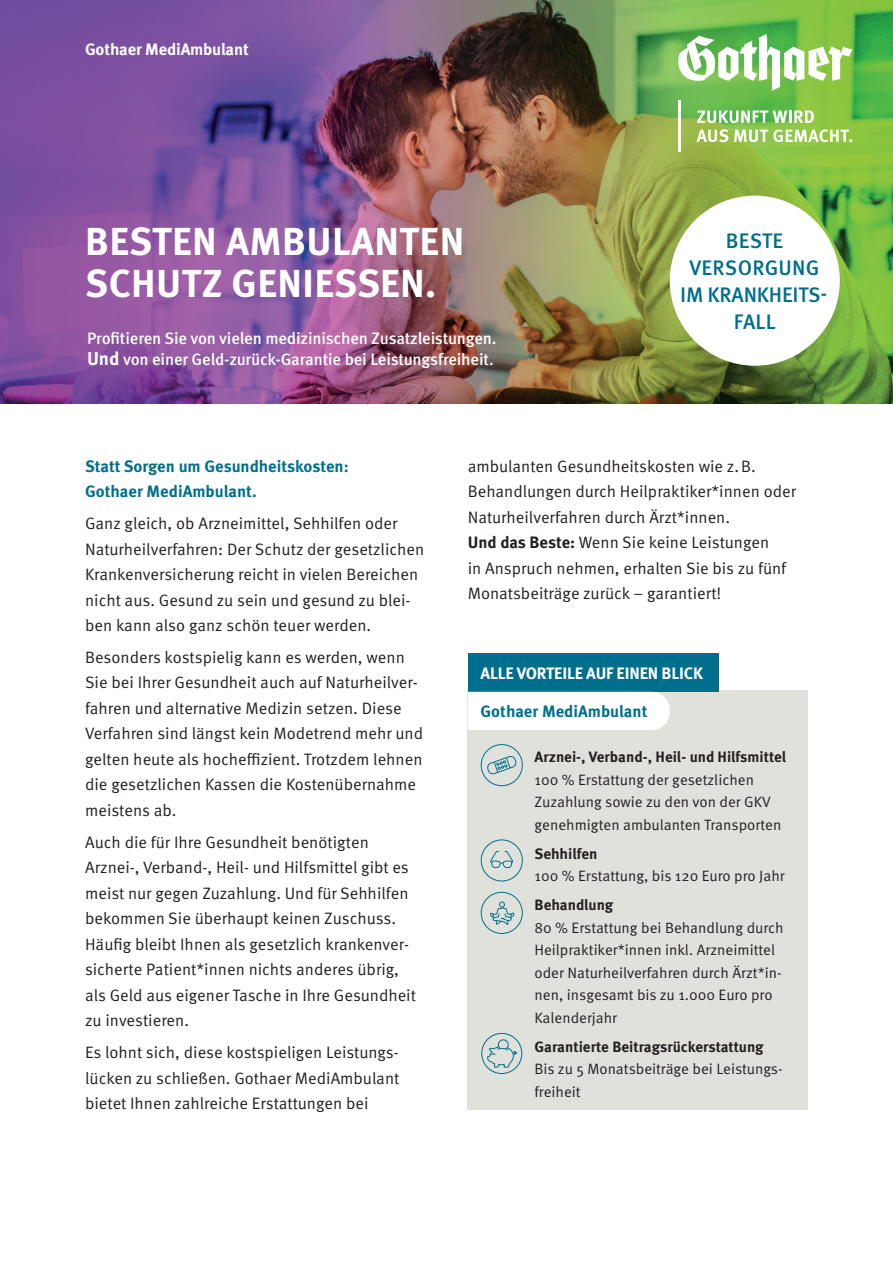
<style>
.page{position:relative;width:893px;height:1263px;background:#fff}
.page>*{position:absolute;margin:0;border:0;box-sizing:border-box;transform-origin:0 0}
.t1{font:700 39px/42px "Meta Pro";letter-spacing:.01em;color:#fff}
.t2{font:500 21px/27px "Meta Pro";letter-spacing:.005em;color:#006f8d;text-align:center}
.t3{font:16.5px/25.5px "Meta Pro Norm";color:#231f20}
.t4{font:500 16.5px/20.7px "Meta Pro";letter-spacing:-.01em;color:#fff}
.t5{font:700 16.5px/25.5px "Meta Pro";color:#006f8d}
.t6{font:700 16.5px "Meta Pro";letter-spacing:-.01em;color:#fff}
.t7{font:15px/22.5px "Meta Pro Norm";color:#231f20}
.t8{font:700 15px "Meta Pro";color:#231f20}
.s1{font-weight:700;font-size:18.6px}
.s2{font-family:"Meta Pro";font-weight:700}
</style>
<div class="page">
<img style="left:0;top:0;width:893px;height:404px">
<svg style="left:697px;top:111px;width:117px;height:12px"></svg>
<svg style="left:696px;top:129px;width:32px;height:13px"></svg>
<svg style="left:734px;top:129px;width:118px;height:13px"></svg>
<svg style="left:678px;top:34px;width:175px;height:57px"></svg>
<hr style="left:678px;top:101px;width:3px;height:51px;background:#fff">
<div style="left:468px;top:690px;width:340px;height:419px;background:#e0e1db"></div>
<svg style="left:487px;top:756px;width:30px;height:19px"></svg>
<div style="left:481px;top:744px;width:42px;height:42px;border:1px solid #006f8d;border-radius:50%"></div>
<svg style="left:490px;top:850px;width:23px;height:19px"></svg>
<div style="left:481px;top:839px;width:42px;height:42px;border:1px solid #006f8d;border-radius:50%"></div>
<div style="left:499px;top:901px;width:6px;height:7px;border:1px solid #006f8d;border-radius:50%"></div>
<svg style="left:490px;top:906px;width:24px;height:19px"></svg>
<div style="left:481px;top:892px;width:42px;height:42px;border:1px solid #006f8d;border-radius:50%"></div>
<div style="left:481px;top:1033px;width:41px;height:41px;border:1px solid #006f8d;border-radius:50%"></div>
<svg style="left:487px;top:1039px;width:31px;height:35px"></svg>
<div style="left:468px;top:653px;width:251px;height:39px;background:#006f8d"></div>
<div style="left:468px;top:692px;width:202px;height:38px;background:#fff"></div>
<div style="left:670px;top:196px;width:170px;height:170px;background:#fff;border-radius:50%"></div>
<p class="t6" style="left:85px;top:36px;width:165px">Gothaer MediAmbulant</p>
<h1 class="t1" style="left:85px;top:218px;width:381px">BESTEN AMBULANTEN<br>SCHUTZ GENIESSEN.</h1>
<p class="t4" style="left:87px;top:327px;width:411px">Profitieren Sie von vielen medizinischen Zusatzleistungen.<br><span class="s1">Und</span> von einer Geld-zurück-Garantie bei Leistungsfreiheit.</p>
<p class="t2" style="left:680px;top:226px;width:148px">BESTE<br>VERSORGUNG<br>IM KRANKHEITS-<br>FALL</p>
<p class="t5" style="left:85px;top:452px;width:265px">Statt Sorgen um Gesundheitskosten:<br>Gothaer MediAmbulant.</p>
<p class="t3" style="left:85px;top:510px;width:341px">Ganz gleich, ob Arzneimittel, Sehhilfen oder Naturheilverfahren: Der Schutz der gesetzlichen Krankenversicherung reicht in vielen Bereichen nicht aus. Gesund zu sein und gesund zu blei&shy;ben kann also ganz schön teuer werden.</p>
<p class="t3" style="left:85px;top:643px;width:340px">Besonders kostspielig kann es werden, wenn Sie bei Ihrer Gesundheit auch auf Naturheilver&shy;fahren und alternative Medizin setzen. Diese Verfahren sind längst kein Modetrend mehr und gelten heute als hocheffizient. Trotzdem lehnen die gesetzlichen Kassen die Kostenübernahme meistens ab.</p>
<p class="t3" style="left:85px;top:828px;width:332px">Auch die für Ihre Gesundheit benötigten Arznei-, Verband-, Heil- und Hilfsmittel gibt es meist nur gegen Zuzahlung. Und für Sehhilfen bekommen Sie überhaupt keinen Zuschuss.<br>Häufig bleibt Ihnen als gesetzlich krankenver&shy;sicherte Patient*innen nichts anderes übrig, als Geld aus eigener Tasche in Ihre Gesundheit zu investieren.</p>
<p class="t3" style="left:85px;top:1039px;width:316px;text-align:justify">Es lohnt sich, diese kostspieligen Leistungs&shy;lücken zu schließen. Gothaer MediAmbulant bietet Ihnen zahlreiche Erstattungen bei</p>
<p class="t3" style="left:468px;top:452px;width:330px">ambulanten Gesundheitskosten wie z.B.<br>Behandlungen durch Heilpraktiker*innen oder Naturheilverfahren durch Ärzt*innen.<br><span class="s2">Und das Beste:</span> Wenn Sie keine Leistungen<br>in Anspruch nehmen, erhalten Sie bis zu fünf Monatsbeiträge zurück – garantiert!</p>
<p class="t6" style="left:481px;top:660px;width:224px">ALLE VORTEILE AUF EINEN BLICK</p>
<p class="t5" style="left:480px;top:698px;width:168px">Gothaer MediAmbulant</p>
<p class="t8" style="left:534px;top:745px;width:253px">Arznei-, Verband-, Heil- und Hilfsmittel</p>
<p class="t7" style="left:534px;top:767px;width:248px">100 % Erstattung der gesetzlichen<br>Zuzahlung sowie zu den von der GKV genehmigten ambulanten Transporten</p>
<p class="t8" style="left:534px;top:842px;width:64px">Sehhilfen</p>
<p class="t7" style="left:534px;top:864px;width:252px">100 % Erstattung, bis 120 Euro pro Jahr</p>
<p class="t8" style="left:534px;top:893px;width:80px">Behandlung</p>
<p class="t7" style="left:534px;top:915px;width:251px">80 % Erstattung bei Behandlung durch Heilpraktiker*innen inkl. Arzneimittel oder Naturheilverfahren durch Ärzt*in&shy;nen, insgesamt bis zu 1.000 Euro pro Kalenderjahr</p>
<p class="t8" style="left:534px;top:1034px;width:231px">Garantierte Beitragsrückerstattung</p>
<p class="t7" style="left:534px;top:1057px;width:250px">Bis zu 5 Monatsbeiträge bei Leistungs&shy;freiheit</p>
</div>
